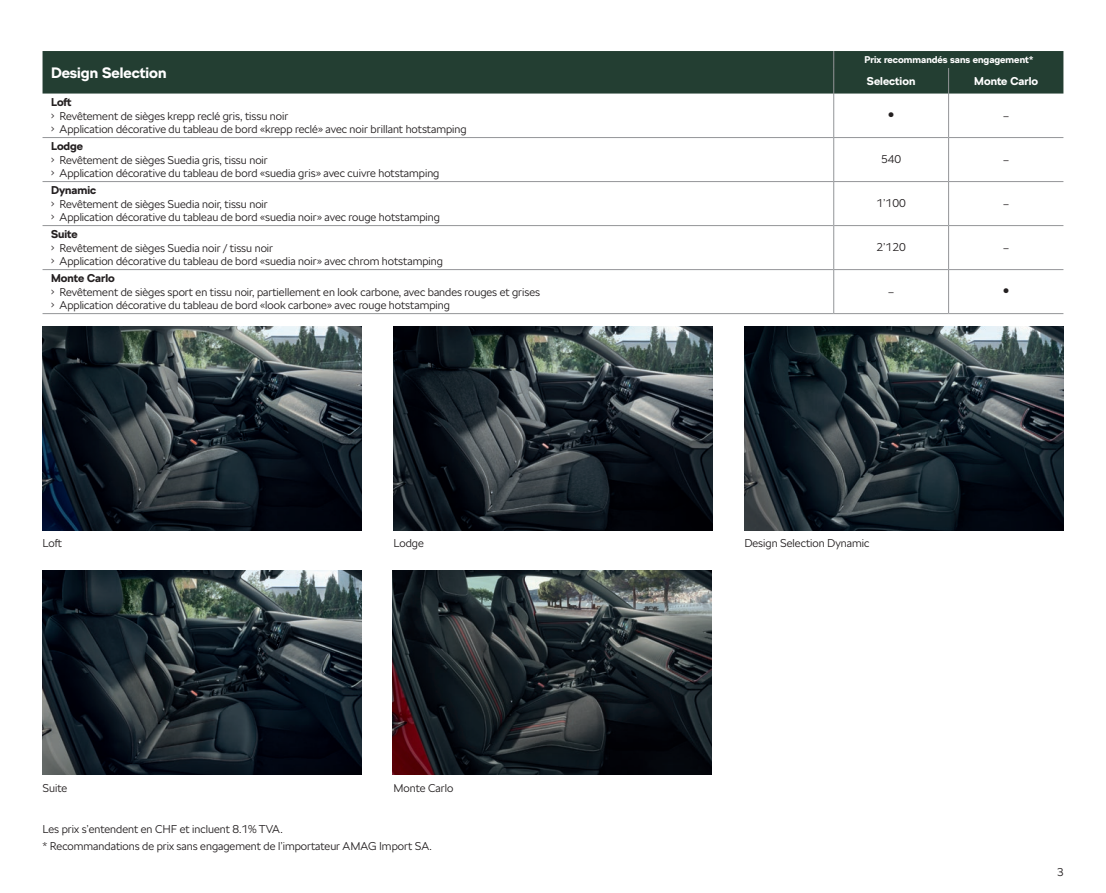
<style>
.page{position:relative;width:1106px;height:893px;background:#fff}
.page>*{position:absolute;margin:0;border:0;box-sizing:border-box;transform-origin:0 0}
.t1{font:700 15px "SKODA Next";color:#fff}
.t2{font:300 11.25px/17.7px "SKODA Next";color:#231f20}
.t3{font:700 11.25px "SKODA Next";color:#231f20}
.t4{font:700 11.25px "SKODA Next";color:#fff}
.t5{font:700 9.75px "SKODA Next";color:#fff}
.t6{font:6.75px "Zapf Dingbats ITC";color:#231f20}
</style>
<div class="page">
<div style="left:43px;top:51px;width:1020px;height:43px;background:#233e32"></div>
<svg style="left:833px;top:51px;width:1px;height:43px"></svg>
<svg style="left:948px;top:68px;width:1px;height:26px"></svg>
<hr style="left:43px;top:225px;width:790px;height:1px;background:#939598">
<hr style="left:834px;top:225px;width:114px;height:1px;background:#939598">
<hr style="left:949px;top:225px;width:114px;height:1px;background:#939598">
<hr style="left:833px;top:94px;width:1px;height:43px;background:#939598">
<hr style="left:833px;top:138px;width:1px;height:43px;background:#939598">
<hr style="left:833px;top:182px;width:1px;height:44px;background:#939598">
<hr style="left:833px;top:226px;width:1px;height:43px;background:#939598">
<hr style="left:833px;top:270px;width:1px;height:43px;background:#939598">
<hr style="left:948px;top:94px;width:1px;height:43px;background:#939598">
<hr style="left:948px;top:138px;width:1px;height:43px;background:#939598">
<hr style="left:948px;top:182px;width:1px;height:44px;background:#939598">
<hr style="left:948px;top:226px;width:1px;height:43px;background:#939598">
<hr style="left:948px;top:270px;width:1px;height:43px;background:#939598">
<hr style="left:833px;top:137px;width:115px;height:1px;background:#939598">
<hr style="left:833px;top:181px;width:115px;height:1px;background:#939598">
<hr style="left:833px;top:269px;width:115px;height:1px;background:#939598">
<hr style="left:833px;top:313px;width:115px;height:1px;background:#939598">
<hr style="left:948px;top:137px;width:115px;height:1px;background:#939598">
<hr style="left:948px;top:181px;width:115px;height:1px;background:#939598">
<hr style="left:948px;top:269px;width:115px;height:1px;background:#939598">
<hr style="left:948px;top:313px;width:115px;height:1px;background:#939598">
<hr style="left:43px;top:313px;width:790px;height:1px;background:#939598">
<hr style="left:43px;top:137px;width:790px;height:1px;background:#939598">
<hr style="left:43px;top:181px;width:790px;height:1px;background:#939598">
<hr style="left:43px;top:269px;width:790px;height:1px;background:#939598">
<img style="left:43px;top:326px;width:318px;height:204px">
<img style="left:393px;top:326px;width:319px;height:204px">
<img style="left:744px;top:326px;width:319px;height:204px">
<img style="left:43px;top:571px;width:318px;height:204px">
<img style="left:392px;top:571px;width:319px;height:204px">
<h1 class="t1" style="left:51px;top:63px;width:117px">Design Selection</h1>
<p class="t3" style="left:51px;top:95px;width:22px">Loft</p>
<p class="t2" style="left:51px;top:107px;width:239px">• Revêtement de sièges krepp reclé gris, tissu noir</p>
<p class="t2" style="left:51px;top:121px;width:417px">• Application décorative du tableau de bord «krepp reclé» avec noir brillant hotstamping</p>
<p class="t3" style="left:51px;top:139px;width:34px">Lodge</p>
<p class="t2" style="left:51px;top:151px;width:218px">• Revêtement de sièges Suedia gris, tissu noir</p>
<p class="t2" style="left:51px;top:165px;width:390px">• Application décorative du tableau de bord «suedia gris» avec cuivre hotstamping</p>
<p class="t3" style="left:51px;top:183px;width:47px">Dynamic</p>
<p class="t2" style="left:51px;top:195px;width:218px">• Revêtement de sièges Suedia noir, tissu noir</p>
<p class="t2" style="left:51px;top:209px;width:390px">• Application décorative du tableau de bord «suedia noir» avec rouge hotstamping</p>
<p class="t3" style="left:51px;top:227px;width:28px">Suite</p>
<p class="t2" style="left:51px;top:239px;width:224px">• Revêtement de sièges Suedia noir / tissu noir</p>
<p class="t2" style="left:51px;top:253px;width:393px">• Application décorative du tableau de bord «suedia noir» avec chrom hotstamping</p>
<p class="t3" style="left:51px;top:271px;width:65px">Monte Carlo</p>
<p class="t2" style="left:51px;top:283px;width:490px">• Revêtement de sièges sport en tissu noir, partiellement en look carbone, avec bandes rouges et grises</p>
<p class="t2" style="left:51px;top:297px;width:400px">• Application décorative du tableau de bord «look carbone» avec rouge hotstamping</p>
<p class="t5" style="left:864px;top:53px;width:170px">Prix recommandés sans engagement*</p>
<p class="t4" style="left:867px;top:73px;width:50px">Selection</p>
<p class="t4" style="left:974px;top:73px;width:65px">Monte Carlo</p>
<p class="t6" style="left:888px;top:112px;width:7px">●</p>
<p class="t2" style="left:1003px;top:107px;width:7px">–</p>
<p class="t2" style="left:881px;top:150px;width:22px">540</p>
<p class="t2" style="left:1003px;top:151px;width:7px">–</p>
<p class="t2" style="left:876px;top:194px;width:31px">1’100</p>
<p class="t2" style="left:1003px;top:195px;width:7px">–</p>
<p class="t2" style="left:876px;top:238px;width:31px">2’120</p>
<p class="t2" style="left:1003px;top:239px;width:7px">–</p>
<p class="t2" style="left:888px;top:283px;width:7px">–</p>
<p class="t6" style="left:1003px;top:288px;width:7px">●</p>
<p class="t2" style="left:43px;top:535px;width:21px">Loft</p>
<p class="t2" style="left:393px;top:535px;width:32px">Lodge</p>
<p class="t2" style="left:744px;top:535px;width:127px">Design Selection Dynamic</p>
<p class="t2" style="left:43px;top:779px;width:26px">Suite</p>
<p class="t2" style="left:393px;top:779px;width:61px">Monte Carlo</p>
<p class="t2" style="left:43px;top:820px;width:391px">Les prix s’entendent en CHF et incluent 8.1% TVA.<br>* Recommandations de prix sans engagement de l’importateur AMAG Import SA.</p>
<p class="t2" style="left:1057px;top:863px;width:8px">3</p>
</div>
